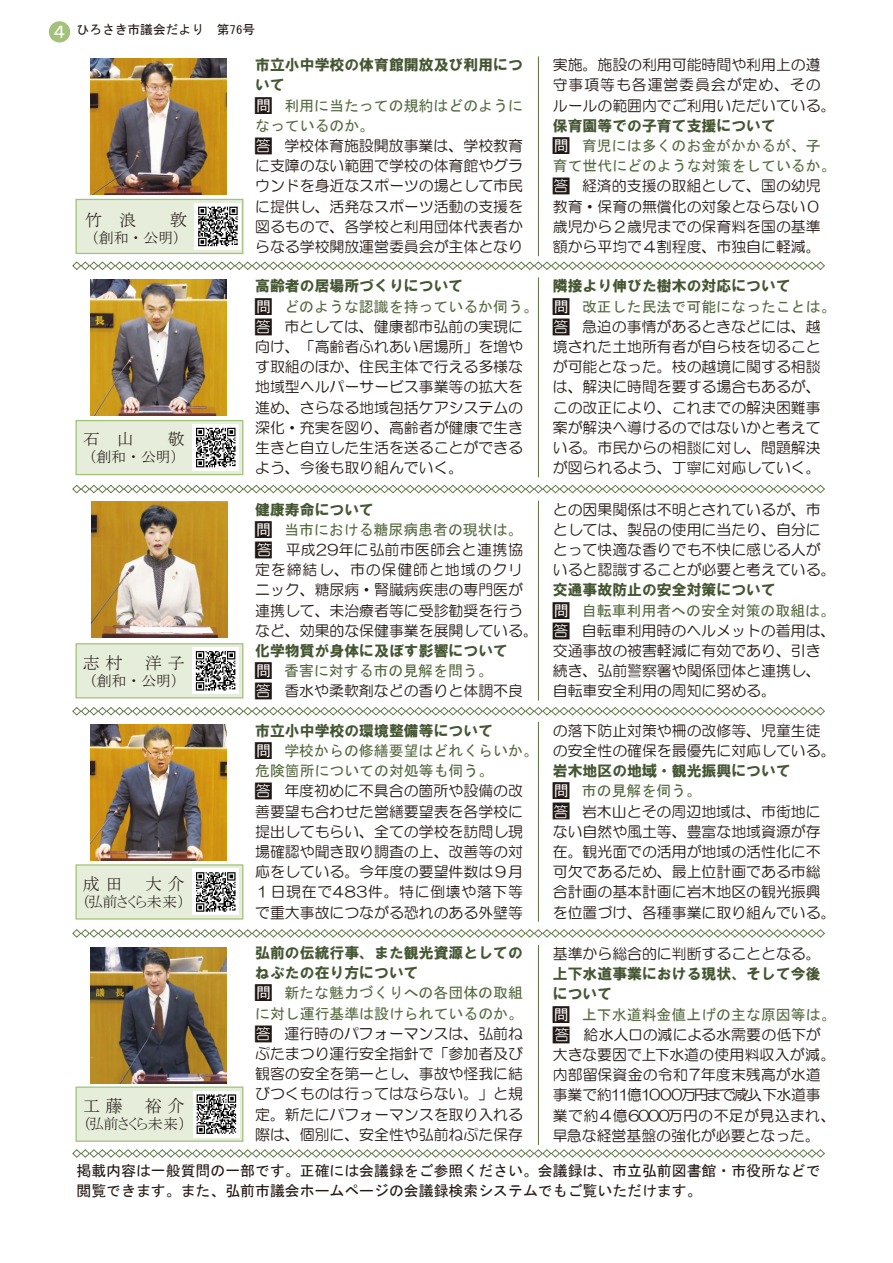
<style>
.page{position:relative;width:893px;height:1263px;background:#fff}
.page>*{position:absolute;margin:0;border:0;box-sizing:border-box;transform-origin:0 0}
.t1{font:16.95px "MS Mincho";letter-spacing:.335em;color:#221815}
.t2{font:14.85px/20.2px "HG Maru Gothic MPRO";color:#221815}
.t3{font:14.85px/20.2px "MS Gothic";color:#55683f}
.t4{font:14.85px/20.2px "HG Soei Kakugothic UB";color:#455632}
.t5{font:14.85px/20.2px "MS Gothic";color:#221815}
.t6{font:14.85px "MS Mincho";letter-spacing:-.05em;color:#221815}
.t7{font:14.85px "MS Mincho";letter-spacing:-.135em;color:#221815}
.t8{font:12.75px "MS Gothic";color:#221815}
.s1{font-size:18px;color:#fff}
.s2{font-size:11.55px}
.s3{font-family:"HG Maru Gothic MPRO";font-size:23.4px;color:#221815}
.s4{color:#fff}
.s5{font-family:"MS Gothic";font-size:23.4px}
</style>
<div class="page">
<hr style="left:538px;top:56px;width:1px;height:200px;background:#647a4b">
<svg style="left:72px;top:261px;width:753px;height:9px"></svg>
<hr style="left:538px;top:277px;width:1px;height:200px;background:#647a4b">
<svg style="left:72px;top:484px;width:753px;height:10px"></svg>
<hr style="left:538px;top:501px;width:1px;height:200px;background:#647a4b">
<svg style="left:72px;top:707px;width:753px;height:9px"></svg>
<hr style="left:538px;top:722px;width:1px;height:200px;background:#647a4b">
<svg style="left:72px;top:929px;width:753px;height:9px"></svg>
<svg style="left:72px;top:1149px;width:753px;height:9px"></svg>
<img style="left:91px;top:59px;width:136px;height:136px">
<img style="left:91px;top:280px;width:136px;height:136px">
<img style="left:91px;top:724px;width:136px;height:136px">
<img style="left:91px;top:502px;width:136px;height:136px">
<hr style="left:538px;top:945px;width:1px;height:200px;background:#647a4b">
<img style="left:91px;top:947px;width:136px;height:137px">
<div style="left:75px;top:199px;width:168px;height:55px;background:#e6edda;border:1px solid #a3c17b"></div>
<div style="left:195px;top:203px;width:46px;height:47px;background:#fff"></div>
<svg style="left:198px;top:207px;width:40px;height:39px"></svg>
<div style="left:75px;top:420px;width:168px;height:55px;background:#e6edda;border:1px solid #a3c17b"></div>
<div style="left:192px;top:424px;width:47px;height:47px;background:#fff"></div>
<svg style="left:196px;top:428px;width:40px;height:39px"></svg>
<div style="left:75px;top:643px;width:168px;height:55px;background:#e6edda;border:1px solid #a3c17b"></div>
<div style="left:192px;top:647px;width:47px;height:47px;background:#fff"></div>
<svg style="left:196px;top:651px;width:39px;height:40px"></svg>
<div style="left:75px;top:864px;width:168px;height:55px;background:#e6edda;border:1px solid #a3c17b"></div>
<div style="left:192px;top:868px;width:47px;height:47px;background:#fff"></div>
<svg style="left:196px;top:872px;width:40px;height:40px"></svg>
<div style="left:75px;top:1086px;width:168px;height:56px;background:#e6edda;border:1px solid #a3c17b"></div>
<div style="left:193px;top:1091px;width:47px;height:46px;background:#fff"></div>
<svg style="left:197px;top:1094px;width:39px;height:40px"></svg>
<div style="left:49px;top:21px;width:21px;height:22px;background:#a3c17b;border-radius:50%"></div>
<p class="t8" style="left:50px;top:23px;width:206px"><span class="s1">４</span> ひろさき市議会だより　第<span class="s2">76</span>号</p>
<p class="t1" style="left:85px;top:212px;width:104px">竹浪　敦</p>
<p class="t6" style="left:84px;top:231px;width:106px">（創和・公明）</p>
<p class="t1" style="left:83px;top:431px;width:104px">石山　敬</p>
<p class="t6" style="left:82px;top:450px;width:106px">（創和・公明）</p>
<p class="t1" style="left:83px;top:654px;width:104px">志村　洋子</p>
<p class="t6" style="left:82px;top:673px;width:106px">（創和・公明）</p>
<p class="t1" style="left:83px;top:875px;width:104px">成田　大介</p>
<p class="t7" style="left:75px;top:894px;width:119px">（弘前さくら未来）</p>
<p class="t1" style="left:83px;top:1097px;width:104px">工藤　裕介</p>
<p class="t7" style="left:76px;top:1116px;width:119px">（弘前さくら未来）</p>
<p class="t4" style="left:255px;top:55px;width:269px">市立小中学校の体育館開放及び利用について</p>
<p class="t3" style="left:252px;top:95px;width:273px"><span class="s3">■</span><span class="s4">問</span> 利用に当たっての規約はどのようになっているのか。</p>
<p class="t2" style="left:252px;top:135px;width:273px;text-align:justify"><span class="s5">■</span><span class="s4">答</span> 学校体育施設開放事業は、学校教育に支障のない範囲で学校の体育館やグラウンドを身近なスポーツの場として市民に提供し、活発なスポーツ活動の支援を図るもので、各学校と利用団体代表者からなる学校開放運営委員会が主体となり</p>
<p class="t4" style="left:255px;top:276px;width:210px">高齢者の居場所づくりについて</p>
<p class="t3" style="left:252px;top:296px;width:288px"><span class="s3">■</span><span class="s4">問</span> どのような認識を持っているか伺う。</p>
<p class="t2" style="left:252px;top:316px;width:273px;text-align:justify"><span class="s5">■</span><span class="s4">答</span> 市としては、健康都市弘前の実現に向け、「高齢者ふれあい居場所」を増やす取組のほか、住民主体で行える多様な地域型ヘルパーサービス事業等の拡大を進め、さらなる地域包括ケアシステムの深化・充実を図り、高齢者が健康で生き生きと自立した生活を送ることができるよう、今後も取り組んでいく。</p>
<p class="t4" style="left:255px;top:499px;width:121px">健康寿命について</p>
<p class="t3" style="left:252px;top:519px;width:272px"><span class="s3">■</span><span class="s4">問</span> 当市における糖尿病患者の現状は。</p>
<p class="t2" style="left:252px;top:539px;width:288px"><span class="s5">■</span><span class="s4">答</span> 平成29年に弘前市医師会と連携協定を締結し、市の保健師と地域のクリニック、糖尿病・腎臓病疾患の専門医が連携して、未治療者等に受診勧奨を行うなど、効果的な保健事業を展開している。</p>
<p class="t4" style="left:255px;top:640px;width:254px">化学物質が身体に及ぼす影響について</p>
<p class="t3" style="left:252px;top:661px;width:242px"><span class="s3">■</span><span class="s4">問</span> 香害に対する市の見解を問う。</p>
<p class="t2" style="left:252px;top:681px;width:273px"><span class="s5">■</span><span class="s4">答</span> 香水や柔軟剤などの香りと体調不良</p>
<p class="t4" style="left:255px;top:720px;width:240px">市立小中学校の環境整備等について</p>
<p class="t3" style="left:252px;top:740px;width:288px"><span class="s3">■</span><span class="s4">問</span> 学校からの修繕要望はどれくらいか。危険箇所についての対処等も伺う。</p>
<p class="t2" style="left:252px;top:781px;width:273px;text-align:justify"><span class="s5">■</span><span class="s4">答</span> 年度初めに不具合の箇所や設備の改善要望も合わせた営繕要望表を各学校に提出してもらい、全ての学校を訪問し現場確認や聞き取り調査の上、改善等の対応をしている。今年度の要望件数は９月１日現在で483件。特に倒壊や落下等で重大事故につながる恐れのある外壁等</p>
<p class="t4" style="left:255px;top:942px;width:269px">弘前の伝統行事、また観光資源としてのねぷたの在り方について</p>
<p class="t3" style="left:252px;top:983px;width:273px"><span class="s3">■</span><span class="s4">問</span> 新たな魅力づくりへの各団体の取組に対し運行基準は設けられているのか。</p>
<p class="t2" style="left:252px;top:1023px;width:273px;text-align:justify"><span class="s5">■</span><span class="s4">答</span> 運行時のパフォーマンスは、弘前ねぷたまつり運行安全指針で「参加者及び観客の安全を第一とし、事故や怪我に結びつくものは行ってはならない。」と規定。新たにパフォーマンスを取り入れる際は、個別に、安全性や弘前ねぷた保存</p>
<p class="t2" style="left:553px;top:55px;width:284px">実施。施設の利用可能時間や利用上の遵守事項等も各運営委員会が定め、そのルールの範囲内でご利用いただいている。</p>
<p class="t4" style="left:553px;top:115px;width:225px">保育園等での子育て支援について</p>
<p class="t3" style="left:549px;top:135px;width:288px"><span class="s3">■</span><span class="s4">問</span> 育児には多くのお金がかかるが、子育て世代にどのような対策をしているか。</p>
<p class="t2" style="left:549px;top:176px;width:273px;text-align:justify"><span class="s5">■</span><span class="s4">答</span> 経済的支援の取組として、国の幼児教育・保育の無償化の対象とならない０歳児から２歳児までの保育料を国の基準額から平均で４割程度、市独自に軽減。</p>
<p class="t4" style="left:553px;top:276px;width:240px">隣接より伸びた樹木の対応について</p>
<p class="t3" style="left:549px;top:296px;width:288px"><span class="s3">■</span><span class="s4">問</span> 改正した民法で可能になったことは。</p>
<p class="t2" style="left:549px;top:316px;width:273px;text-align:justify"><span class="s5">■</span><span class="s4">答</span> 急迫の事情があるときなどには、越境された土地所有者が自ら枝を切ることが可能となった。枝の越境に関する相談は、解決に時間を要する場合もあるが、この改正により、これまでの解決困難事案が解決へ導けるのではないかと考えている。市民からの相談に対し、問題解決が図られるよう、丁寧に対応していく。</p>
<p class="t2" style="left:553px;top:499px;width:284px">との因果関係は不明とされているが、市としては、製品の使用に当たり、自分にとって快適な香りでも不快に感じる人がいると認識することが必要と考えている。</p>
<p class="t4" style="left:553px;top:580px;width:225px">交通事故防止の安全対策について</p>
<p class="t3" style="left:549px;top:600px;width:287px"><span class="s3">■</span><span class="s4">問</span> 自転車利用者への安全対策の取組は。</p>
<p class="t2" style="left:549px;top:620px;width:288px"><span class="s5">■</span><span class="s4">答</span> 自転車利用時のヘルメットの着用は、交通事故の被害軽減に有効であり、引き続き、弘前警察署や関係団体と連携し、自転車安全利用の周知に努める。</p>
<p class="t2" style="left:553px;top:720px;width:284px">の落下防止対策や柵の改修等、児童生徒の安全性の確保を最優先に対応している。</p>
<p class="t4" style="left:553px;top:761px;width:240px">岩木地区の地域・観光振興について</p>
<p class="t3" style="left:549px;top:781px;width:153px"><span class="s3">■</span><span class="s4">問</span> 市の見解を伺う。</p>
<p class="t2" style="left:549px;top:801px;width:288px"><span class="s5">■</span><span class="s4">答</span> 岩木山とその周辺地域は、市街地にない自然や風土等、豊富な地域資源が存在。観光面での活用が地域の活性化に不可欠であるため、最上位計画である市総合計画の基本計画に岩木地区の観光振興を位置づけ、各種事業に取り組んでいる。</p>
<p class="t2" style="left:553px;top:943px;width:269px">基準から総合的に判断することとなる。</p>
<p class="t4" style="left:553px;top:964px;width:269px">上下水道事業における現状、そして今後について</p>
<p class="t3" style="left:549px;top:1004px;width:288px"><span class="s3">■</span><span class="s4">問</span> 上下水道料金値上げの主な原因等は。</p>
<p class="t2" style="left:549px;top:1024px;width:288px"><span class="s5">■</span><span class="s4">答</span> 給水人口の減による水需要の低下が大きな要因で上下水道の使用料収入が減。内部留保資金の令和７年度末残高が水道事業で約11億1000万円まで減少、下水道事業で約４億6000万円の不足が見込まれ、早急な経営基盤の強化が必要となった。</p>
<p class="t5" style="left:77px;top:1160px;width:746px">掲載内容は一般質問の一部です。正確には会議録をご参照ください。会議録は、市立弘前図書館・市役所などで閲覧できます。また、弘前市議会ホームページの会議録検索システムでもご覧いただけます。</p>
</div>
